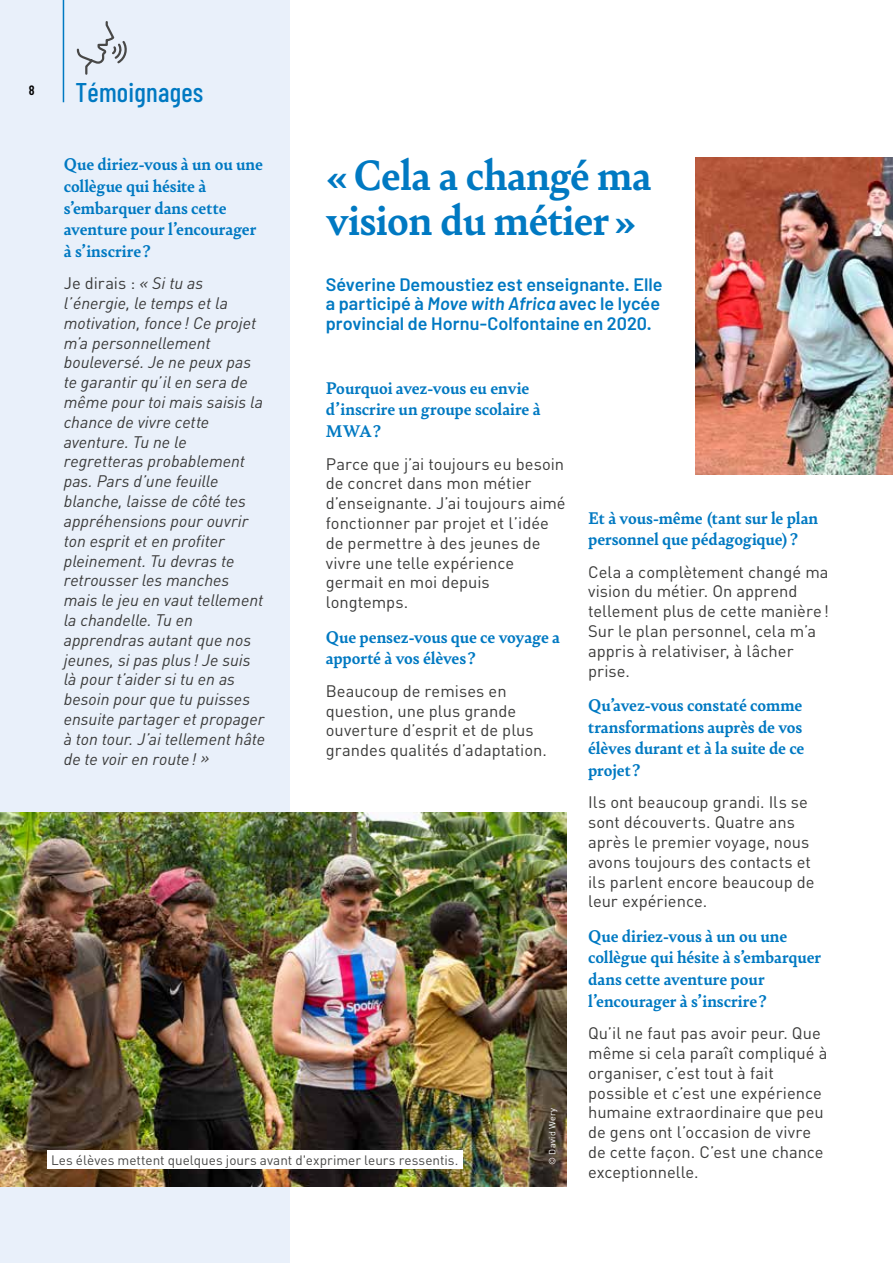
<style>
.page{position:relative;width:893px;height:1263px;background:#fff}
.page>*{position:absolute;margin:0;border:0;box-sizing:border-box;transform-origin:0 0}
.t1{font:700 45px/45px "Bely";letter-spacing:-.01em;color:#0079c2}
.t2{font:500 27px "Barlow Condensed";letter-spacing:.01em;color:#0079c2}
.t3{font:700 18px/21.6px "Bely";color:#0079c2}
.t4{font:600 18px/19.5px "Barlow";letter-spacing:.005em;color:#0079c2}
.t5{font:16.5px/19.8px "DIN Pro";color:#3a3a39}
.t6{font:italic 16.5px/19.8px "DIN Pro";color:#3a3a39}
.t7{font:13.5px "DIN Pro";color:#484847}
.t8{font:600 13.5px "Barlow Condensed";color:#000}
.t9{font:9px "DIN Pro";letter-spacing:.03em;color:#fff}
.s1{font-style:normal}
.s2{font-style:italic}
</style>
<div class="page">
<div style="left:0;top:0;width:289px;height:1263px;background:#e9f0fa"></div>
<hr style="left:63px;top:0;width:1px;height:102px;background:#0079c2">
<svg style="left:76px;top:21px;width:51px;height:54px"></svg>
<img style="left:0;top:812px;width:566px;height:374px">
<img style="left:696px;top:157px;width:197px;height:317px">
<div style="left:47px;top:1150px;width:416px;height:19px;background:#fff"></div>
<p class="t8" style="left:29px;top:82px;width:7px">8</p>
<h2 class="t2" style="left:75px;top:75px;width:129px">Témoignages</h2>
<h1 class="t1" style="left:326px;top:150px;width:327px">« Cela a changé ma vision du métier »</h1>
<p class="t3" style="left:64px;top:153px;width:201px">Que diriez-vous à un ou une collègue qui hésite à s’embarquer dans cette aventure pour l’encourager à s’inscrire ?</p>
<p class="t6" style="left:64px;top:272px;width:203px"><span class="s1">Je dirais :</span> « Si tu as l’énergie, le temps et la motivation, fonce! Ce projet m’a personnellement bouleversé. Je ne peux pas te garantir qu’il en sera de même pour toi mais saisis la chance de vivre cette aventure. Tu ne le regretteras probablement pas. Pars d’une feuille blanche, laisse de côté tes appréhensions pour ouvrir ton esprit et en profiter pleinement. Tu devras te retrousser les manches mais le jeu en vaut tellement la chandelle. Tu en apprendras autant que nos jeunes, si pas plus ! Je suis là pour t’aider si tu en as besoin pour que tu puisses ensuite partager et propager à ton tour. J’ai tellement hâte de te voir en route! »</p>
<p class="t4" style="left:326px;top:274px;width:338px">Séverine Demoustiez est enseignante. Elle a participé à <span class="s2">Move with Africa</span> avec le lycée provincial de Hornu-Colfontaine en 2020.</p>
<p class="t3" style="left:326px;top:376px;width:216px">Pourquoi avez-vous eu envie d’inscrire un groupe scolaire à<br>MWA ?</p>
<p class="t5" style="left:326px;top:452px;width:241px">Parce que j’ai toujours eu besoin de concret dans mon métier d’enseignante. J’ai toujours aimé fonctionner par projet et l’idée de permettre à des jeunes de vivre une telle expérience germait en moi depuis longtemps.</p>
<p class="t3" style="left:326px;top:625px;width:236px">Que pensez-vous que ce voyage a apporté à vos élèves ?</p>
<p class="t5" style="left:326px;top:679px;width:223px">Beaucoup de remises en question, une plus grande ouverture d’esprit et de plus grandes qualités d’adaptation.</p>
<p class="t3" style="left:588px;top:506px;width:232px">Et à vous-même (tant sur le plan personnel que pédagogique) ?</p>
<p class="t5" style="left:588px;top:560px;width:242px">Cela a complètement changé ma vision du métier. On apprend tellement plus de cette manière!<br>Sur le plan personnel, cela m’a appris à relativiser, à lâcher prise.</p>
<p class="t3" style="left:588px;top:693px;width:218px;text-align:justify">Qu’avez-vous constaté comme transformations auprès de vos élèves durant et à la suite de ce projet ?</p>
<p class="t5" style="left:588px;top:791px;width:228px">Ils ont beaucoup grandi. Ils se sont découverts. Quatre ans après le premier voyage, nous avons toujours des contacts et ils parlent encore beaucoup de leur expérience.</p>
<p class="t3" style="left:588px;top:924px;width:234px">Que diriez-vous à un ou une collègue qui hésite à s’embarquer dans cette aventure pour l’encourager à s’inscrire ?</p>
<p class="t5" style="left:588px;top:1022px;width:241px">Qu’il ne faut pas avoir peur. Que même si cela paraît compliqué à organiser, c’est tout à fait possible et c’est une expérience humaine extraordinaire que peu de gens ont l’occasion de vivre de cette façon. C’est une chance exceptionnelle.</p>
<p class="t9" style="left:545px;top:1165px;width:58px;rotate:-90deg">© David Wery</p>
<p class="t7" style="left:51px;top:1149px;width:409px">Les élèves mettent quelques jours avant d'exprimer leurs ressentis.</p>
</div>
